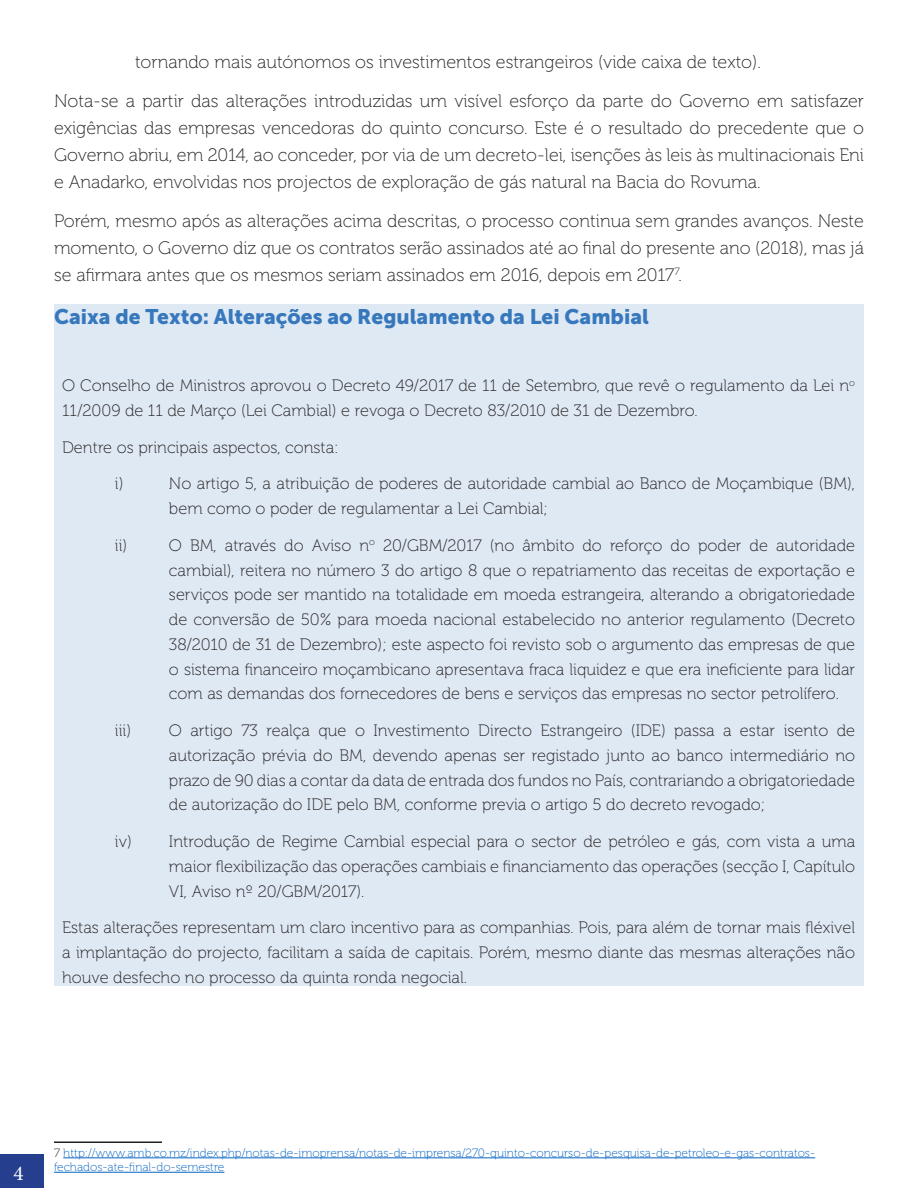
<style>
.page{position:relative;width:918px;height:1188px;background:#fff}
.page>*{position:absolute;margin:0;border:0;box-sizing:border-box;transform-origin:0 0}
.t1{font:21px "Museo Sans 900";color:#3778bd}
.t2{font:21px "Minion Pro";color:#fff}
.t3{font:18px/27px "Museo 100";color:#231f20;text-align:justify}
.t4{font:16.5px/24.8px "Museo 100";color:#231f20;text-align:justify}
.t5{font:12px/14.4px "Museo 100";color:#0563c1}
.s1{color:#231f20}
</style>
<div class="page">
<div style="left:0;top:1154px;width:43px;height:34px;background:#253f8e"></div>
<div style="left:54px;top:304px;width:810px;height:682px;background:#dfe9f4"></div>
<hr style="left:54px;top:1141px;width:108px;height:2px;background:#231f20">
<hr style="left:63px;top:1158px;width:752px;height:1px;background:#0563c1">
<hr style="left:54px;top:1172px;width:170px;height:1px;background:#0563c1">
<p class="t3" style="left:135px;top:48px;width:627px">tornando mais autónomos os investimentos estrangeiros (vide caixa de texto).</p>
<p class="t3" style="left:54px;top:87px;width:812px">Nota-se a partir das alterações introduzidas um visível esforço da parte do Governo em satisfazer exigências das empresas vencedoras do quinto concurso. Este é o resultado do precedente que o Governo abriu, em 2014, ao conceder, por via de um decreto-lei, isenções às leis às multinacionais Eni e Anadarko, envolvidas nos projectos de exploração de gás natural na Bacia do Rovuma.</p>
<p class="t3" style="left:54px;top:207px;width:812px">Porém, mesmo após as alterações acima descritas, o processo continua sem grandes avanços. Neste momento, o Governo diz que os contratos serão assinados até ao final do presente ano (2018), mas já se afirmara antes que os mesmos seriam assinados em 2016, depois em 2017<sup>7</sup>.</p>
<p class="t1" style="left:54px;top:305px;width:596px">Caixa de Texto: Alterações ao Regulamento da Lei Cambial</p>
<p class="t4" style="left:62px;top:373px;width:795px">O Conselho de Ministros aprovou o Decreto 49/2017 de 11 de Setembro, que revê o regulamento da Lei n<sup>o<br></sup>11/2009 de 11 de Março (Lei Cambial) e revoga o Decreto 83/2010 de 31 de Dezembro.</p>
<p class="t4" style="left:62px;top:435px;width:278px">Dentre os principais aspectos, consta:</p>
<p class="t4" style="left:115px;top:472px;width:10px">i)</p>
<p class="t4" style="left:169px;top:472px;width:688px">No artigo 5, a atribuição de poderes de autoridade cambial ao Banco de Moçambique (BM), bem como o poder de regulamentar a Lei Cambial;</p>
<p class="t4" style="left:115px;top:533px;width:14px">ii)</p>
<p class="t4" style="left:169px;top:533px;width:688px">O BM, através do Aviso n<sup>o</sup> 20/GBM/2017 (no âmbito do reforço do poder de autoridade cambial), reitera no número 3 do artigo 8 que o repatriamento das receitas de exportação e serviços pode ser mantido na totalidade em moeda estrangeira, alterando a obrigatoriedade de conversão de 50% para moeda nacional estabelecido no anterior regulamento (Decreto 38/2010 de 31 de Dezembro); este aspecto foi revisto sob o argumento das empresas de que o sistema financeiro moçambicano apresentava fraca liquidez e que era ineficiente para lidar com as demandas dos fornecedores de bens e serviços das empresas no sector petrolífero.</p>
<p class="t4" style="left:115px;top:718px;width:18px">iii)</p>
<p class="t4" style="left:169px;top:718px;width:688px">O artigo 73 realça que o Investimento Directo Estrangeiro (IDE) passa a estar isento de autorização prévia do BM, devendo apenas ser registado junto ao banco intermediário no prazo de 90 dias a contar da data de entrada dos fundos no País, contrariando a obrigatoriedade de autorização do IDE pelo BM, conforme previa o artigo 5 do decreto revogado;</p>
<p class="t4" style="left:169px;top:829px;width:688px;text-indent:-54px">iv) Introdução de Regime Cambial especial para o sector de petróleo e gás, com vista a uma maior flexibilização das operações cambiais e financiamento das operações (secção I, Capítulo VI, Aviso nº 20/GBM/2017).</p>
<p class="t4" style="left:62px;top:916px;width:794px">Estas alterações representam um claro incentivo para as companhias. Pois, para além de tornar mais fléxivel a implantação do projecto, facilitam a saída de capitais. Porém, mesmo diante das mesmas alterações não houve desfecho no processo da quinta ronda negocial.</p>
<p class="t2" style="left:14px;top:1159px;width:12px">4</p>
<p class="t5" style="left:54px;top:1146px;width:763px"><span class="s1">7</span> http://www.amb.co.mz/index.php/notas-de-imoprensa/notas-de-imprensa/270-quinto-concurso-de-pesquisa-de-petroleo-e-gas-contratos&shy;fechados-ate-final-do-semestre</p>
</div>
